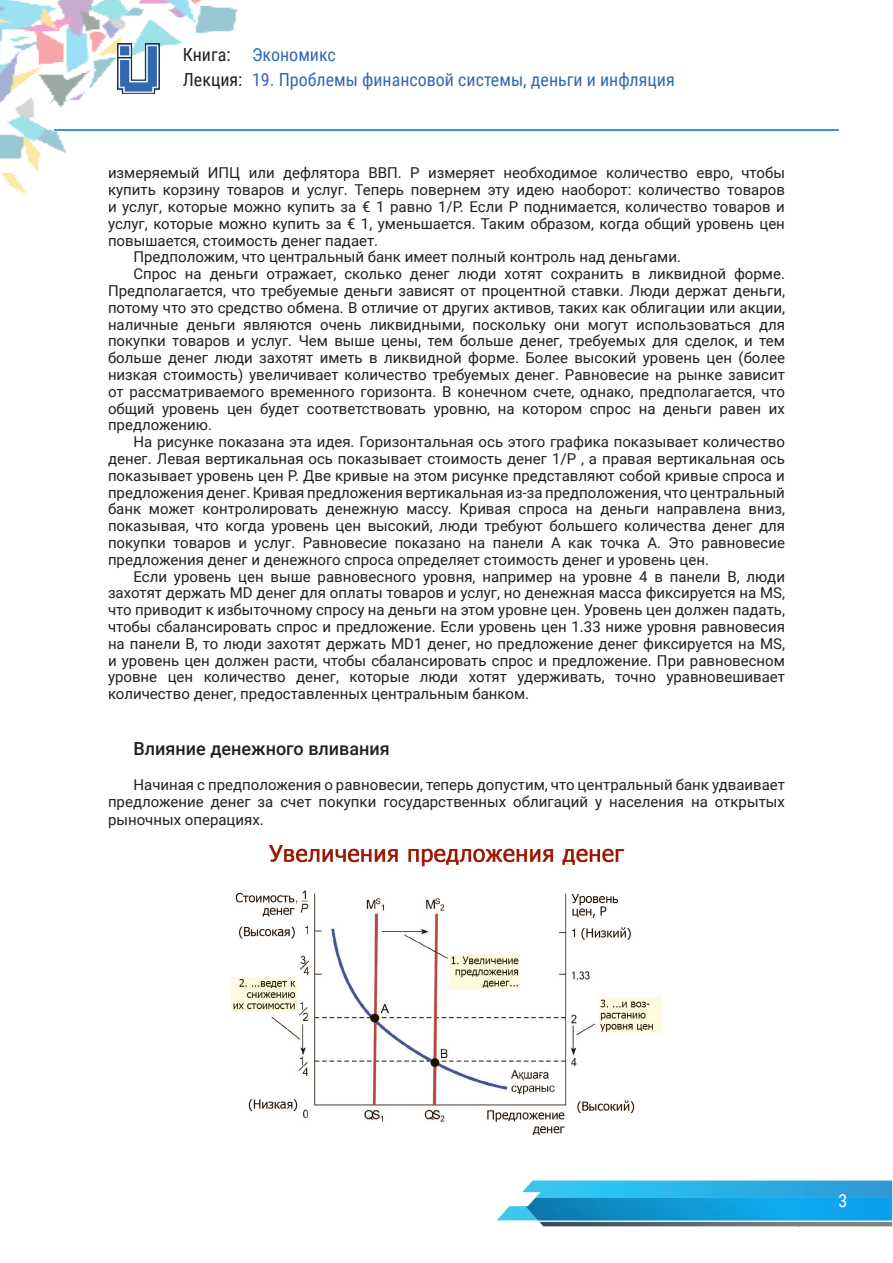
<style>
.page{position:relative;width:893px;height:1263px;background:#fff}
.page>*{position:absolute;margin:0;border:0;box-sizing:border-box;transform-origin:0 0}
.t1{font:18px "Roboto Condensed";color:#3269b1}
.t2{font:500 18px "Roboto";color:#231f20}
.t3{font:18px/25.5px "Roboto Condensed";color:#231f20}
.t4{font:18px "Roboto Condensed";color:#fff}
.t5{font:15px/16.8px "Roboto";color:#231f20;text-align:justify}
</style>
<div class="page">
<svg style="left:497px;top:1180px;width:395px;height:46px;background:#5bb6d9"></svg>
<img style="left:525px;top:1198px;width:367px;height:22px">
<img style="left:0;top:0;width:238px;height:195px">
<hr style="left:54px;top:129px;width:785px;height:2px;background:#3b91e8">
<img style="left:118px;top:44px;width:41px;height:49px">
<img style="left:232px;top:846px;width:429px;height:288px">
<p class="t3" style="left:183px;top:41px;width:61px">Книга:<br>Лекция:</p>
<p class="t1" style="left:252px;top:42px;width:85px">Экономикс</p>
<p class="t1" style="left:252px;top:67px;width:424px">19. Проблемы финансовой системы, деньги и инфляция</p>
<p class="t5" style="left:108px;top:164px;width:678px">измеряемый ИПЦ или дефлятора ВВП. P измеряет необходимое количество евро, чтобы купить корзину товаров и услуг. Теперь повернем эту идею наоборот: количество товаров и услуг, которые можно купить за € 1 равно 1/P. Если P поднимается, количество товаров и услуг, которые можно купить за € 1, уменьшается. Таким образом, когда общий уровень цен повышается, стоимость денег падает.</p>
<p class="t5" style="left:134px;top:248px;width:549px">Предположим, что центральный банк имеет полный контроль над деньгами.</p>
<p class="t5" style="left:108px;top:265px;width:678px;text-indent:26px">Спрос на деньги отражает, сколько денег люди хотят сохранить в ликвидной форме.<br>Предполагается, что требуемые деньги зависят от процентной ставки. Люди держат деньги, потому что это средство обмена. В отличие от других активов, таких как облигации или акции, наличные деньги являются очень ликвидными, поскольку они могут использоваться для покупки товаров и услуг. Чем выше цены, тем больше денег, требуемых для сделок, и тем больше денег люди захотят иметь в ликвидной форме. Более высокий уровень цен (более низкая стоимость) увеличивает количество требуемых денег. Равновесие на рынке зависит от рассматриваемого временного горизонта. В конечном счете, однако, предполагается, что общий уровень цен будет соответствовать уровню, на котором спрос на деньги равен их предложению.</p>
<p class="t5" style="left:108px;top:433px;width:678px;text-indent:26px">На рисунке показана эта идея. Горизонтальная ось этого графика показывает количество денег. Левая вертикальная ось показывает стоимость денег 1/Р , а правая вертикальная ось показывает уровень цен P. Две кривые на этом рисунке представляют собой кривые спроса и предложения денег. Кривая предложения вертикальная из-за предположения, что центральный банк может контролировать денежную массу. Кривая спроса на деньги направлена вниз, показывая, что когда уровень цен высокий, люди требуют большего количества денег для покупки товаров и услуг. Равновесие показано на панели А как точка A. Это равновесие предложения денег и денежного спроса определяет стоимость денег и уровень цен.</p>
<p class="t5" style="left:108px;top:567px;width:678px;text-indent:26px">Если уровень цен выше равновесного уровня, например на уровне 4 в панели B, люди захотят держать MD денег для оплаты товаров и услуг, но денежная масса фиксируется на МS, что приводит к избыточному спросу на деньги на этом уровне цен. Уровень цен должен падать, чтобы сбалансировать спрос и предложение. Если уровень цен 1.33 ниже уровня равновесия на панели B, то люди захотят держать MD1 денег, но предложение денег фиксируется на MS, и уровень цен должен расти, чтобы сбалансировать спрос и предложение. При равновесном уровне цен количество денег, которые люди хотят удерживать, точно уравновешивает количество денег, предоставленных центральным банком.</p>
<p class="t2" style="left:134px;top:736px;width:258px">Влияние денежного вливания</p>
<p class="t5" style="left:108px;top:775px;width:678px;line-height:17.4px;text-indent:26px">Начиная с предположения о равновесии, теперь допустим, что центральный банк удваивает предложение денег за счет покупки государственных облигаций у населения на открытых рыночных операциях.</p>
<p class="t4" style="left:838px;top:1188px;width:10px">3</p>
</div>
